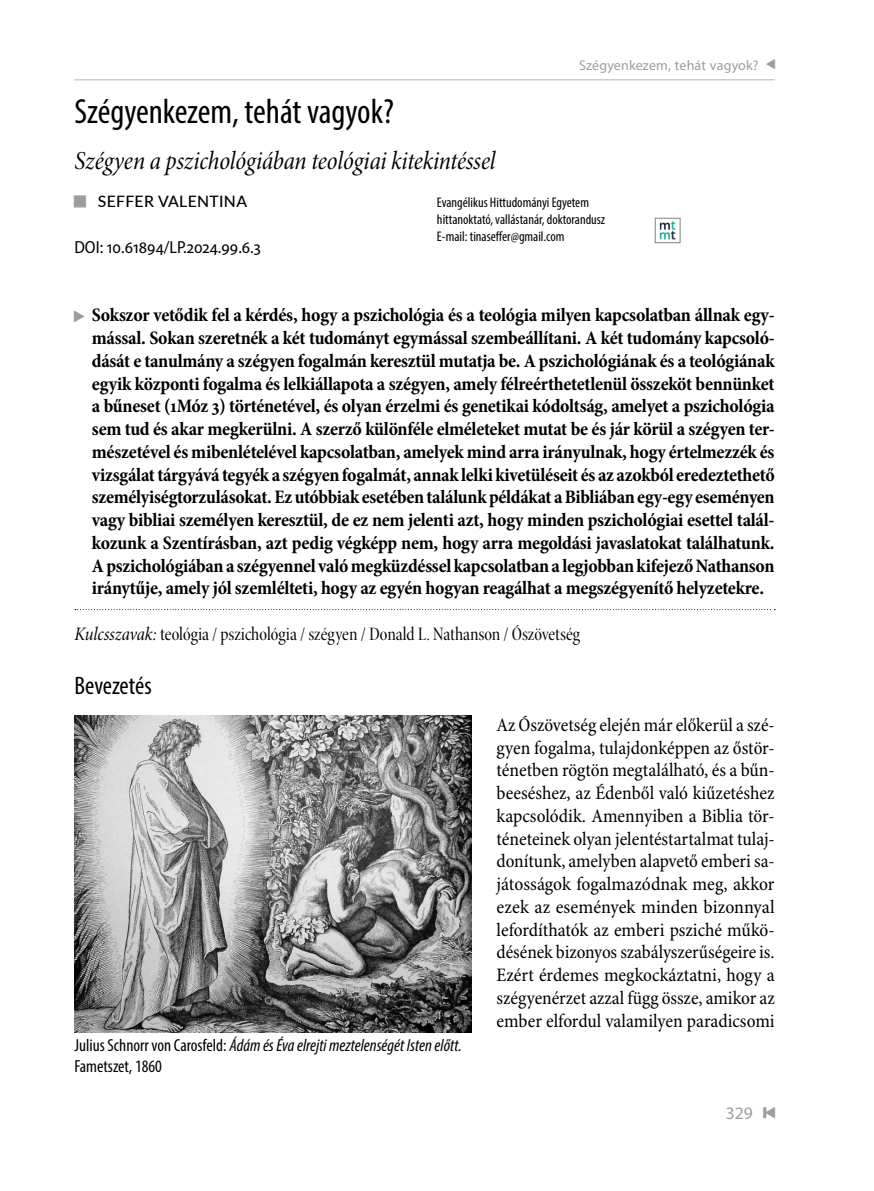
<style>
.page{position:relative;width:874px;height:1191px;background:#fff}
.page>*{position:absolute;margin:0;border:0;box-sizing:border-box;transform-origin:0 0}
.t1{font:condensed 35px "Myriad Pro";color:#000}
.t2{font:26.25px "Minion Pro Cn It Subh";letter-spacing:-.005em;color:#000}
.t3{font:condensed 25.38px "Myriad Pro";letter-spacing:-.005em;color:#000}
.t4{font:700 condensed 19.25px/22.8px "Minion Pro";letter-spacing:-.015em;color:#000;text-align:justify}
.t5{font:condensed 19.25px/22.8px "Minion Pro";color:#000;text-align:justify}
.t6{font:19.25px "Minion Pro Cn Disp";color:#000}
.t7{font:condensed 17.5px/21px "Myriad Pro";color:#000}
.t8{font:semi-condensed 17.5px "Myriad Pro";color:#000}
.t9{font:17.5px "Myriad Pro";color:#9d9d9c}
.t10{font:500 15.75px "Lato";letter-spacing:.02em;color:#000}
.t11{font:condensed 14px/16.8px "Myriad Pro";color:#000}
.t12{font:14px "Myriad Pro";letter-spacing:.01em;color:#9d9d9c}
.s1{font-family:"Gawain Navigation";font-size:15.75px}
.s2{font-family:"Gawain Navigation";font-weight:400;font-size:19.25px;color:#9d9d9c}
.s3{font-family:"Gawain Navigation";font-weight:400;font-stretch:normal;font-size:18.38px;color:#9d9d9c}
.s4{font-family:"Minion Pro Cn It Subh"}
.s5{font-style:italic}
.s6{font-family:"Gawain Navigation"}
</style>
<div class="page">
<hr style="left:74px;top:79px;width:700px;height:1px;background:#c6c6c6">
<img style="left:654px;top:217px;width:27px;height:27px">
<svg style="left:75px;top:609px;width:699px;height:1px"></svg>
<img style="left:74px;top:715px;width:397px;height:317px">
<p class="t12" style="left:578px;top:57px;width:197px">Szégyenkezem, tehát vagyok? <span class="s1">a</span></p>
<h1 class="t1" style="left:74px;top:90px;width:321px">Szégyenkezem, tehát vagyok?</h1>
<h2 class="t2" style="left:74px;top:145px;width:422px">Szégyen a pszichológiában teológiai kitekintéssel</h2>
<p class="t10" style="left:74px;top:190px;width:174px"><span class="s2">g</span> SEFFER VALENTINA</p>
<p class="t8" style="left:74px;top:238px;width:188px">DOI: 10.61894/LP.2024.99.6.3</p>
<p class="t11" style="left:437px;top:194px;width:170px">Evangélikus Hittudományi Egyetem hittanoktató, vallástanár, doktorandusz<br>E-mail: tinaseffer@gmail.com</p>
<p class="t4" style="left:92px;top:304px;width:684px;text-indent:-17px"><span class="s3">b</span> Sokszor vetődik fel a kérdés, hogy a pszichológia és a teológia milyen kapcsolatban állnak egy&shy;mással. Sokan szeretnék a két tudományt egymással szembeállítani. A két tudomány kapcsoló&shy;dását e tanulmány a szégyen fogalmán keresztül mutatja be. A pszichológiának és a teológiának egyik központi fogalma és lelkiállapota a szégyen, amely félreérthetetlenül összeköt bennünket a bűneset (1Móz 3) történetével, és olyan érzelmi és genetikai kódoltság, amelyet a pszichológia sem tud és akar megkerülni. A szerző különféle elméleteket mutat be és jár körül a szégyen ter&shy;mészetével és mibenlételével kapcsolatban, amelyek mind arra irányulnak, hogy értelmezzék és vizsgálat tárgyává tegyék a szégyen fogalmát, annak lelki kivetüléseit és az azokból eredeztethető személyiségtorzulásokat. Ez utóbbiak esetében találunk példákat a Bibliában egy-egy eseményen vagy bibliai személyen keresztül, de ez nem jelenti azt, hogy minden pszichológiai esettel talál&shy;kozunk a Szentírásban, azt pedig végképp nem, hogy arra megoldási javaslatokat találhatunk.<br>A pszichológiában a szégyennel való megküzdéssel kapcsolatban a legjobban kifejező Nathanson iránytűje, amely jól szemlélteti, hogy az egyén hogyan reagálhat a megszégyenítő helyzetekre.</p>
<p class="t6" style="left:74px;top:622px;width:507px"><span class="s4">Kulcsszavak:</span> teológia / pszichológia / szégyen / Donald L. Nathanson / Ószövetség</p>
<h3 class="t3" style="left:74px;top:670px;width:79px">Bevezetés</h3>
<p class="t5" style="left:496px;top:714px;width:279px">Az Ószövetség elején már előkerül a szé&shy;gyen fogalma, tulajdonképpen az őstör&shy;ténetben rögtön megtalálható, és a bűn&shy;beeséshez, az Édenből való kiűzetéshez kapcsolódik. Amennyiben a Biblia tör&shy;téneteinek olyan jelentéstartalmat tulaj&shy;donítunk, amelyben alapvető emberi sa&shy;játosságok fogalmazódnak meg, akkor ezek az események minden bizonnyal lefordíthatók az emberi psziché műkö&shy;désének bizonyos szabályszerűségeire is.<br>Ezért érdemes megkockáztatni, hogy a szégyenérzet azzal függ össze, amikor az ember elfordul valamilyen paradicsomi</p>
<p class="t7" style="left:74px;top:1034px;width:388px">Julius Schnorr von Carosfeld: <span class="s5">Ádám és Éva elrejti meztelenségét Isten előtt.<br></span>Fametszet, 1860</p>
<p class="t9" style="left:725px;top:1102px;width:50px">329 <span class="s6">c</span></p>
</div>
